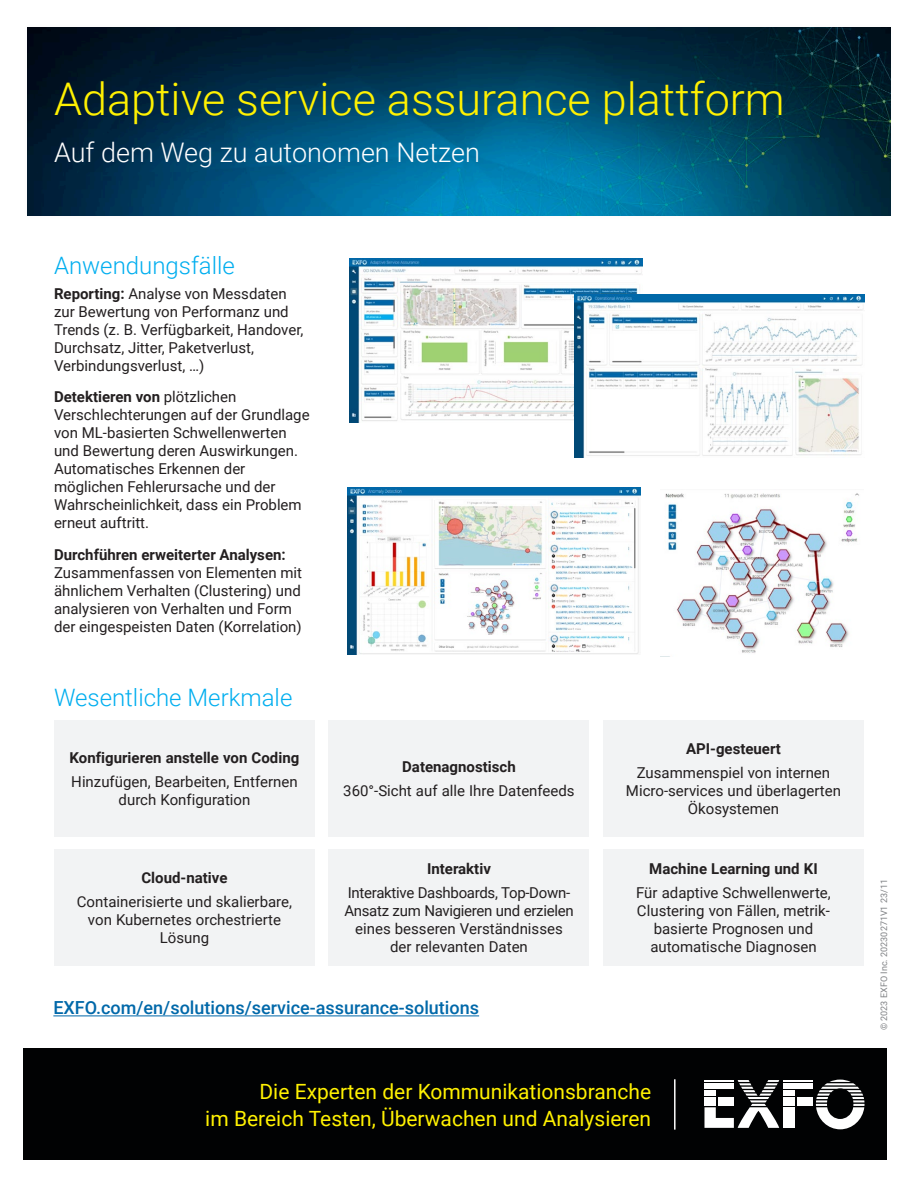
<style>
.page{position:relative;width:918px;height:1188px;background:#fff}
.page>*{position:absolute;margin:0;border:0;box-sizing:border-box;transform-origin:0 0}
.t1{font:300 45px "Roboto";color:#fff101}
.t2{font:300 27px "Roboto";color:#fff}
.t3{font:300 24px "Roboto";color:#00aeef}
.t4{font:21px/27px "Roboto";color:#fff101;text-align:right}
.t5{font:500 18px "Roboto";color:#0068a9}
.t6{font:15px/18px "Roboto";color:#231f20;text-align:center}
.t7{font:700 15px "Roboto";color:#231f20}
.t8{font:15px/18px "Roboto";letter-spacing:-.02em;color:#231f20;text-align:center}
.t9{font:9px "Roboto";color:#808285}
.s1{font-weight:700}
</style>
<div class="page">
<svg style="left:27px;top:27px;width:863px;height:189px;background:#00405f"></svg>
<div style="left:54px;top:720px;width:261px;height:117px;background:#f2f3f4"></div>
<div style="left:328px;top:720px;width:262px;height:117px;background:#f2f3f4"></div>
<div style="left:603px;top:720px;width:261px;height:117px;background:#f2f3f4"></div>
<div style="left:603px;top:849px;width:261px;height:117px;background:#f2f3f4"></div>
<div style="left:328px;top:849px;width:262px;height:117px;background:#f2f3f4"></div>
<div style="left:54px;top:849px;width:261px;height:117px;background:#f2f3f4"></div>
<hr style="left:53px;top:1016px;width:426px;height:1px;background:#0068a9">
<img style="left:349px;top:258px;width:294px;height:165px">
<img style="left:347px;top:488px;width:294px;height:166px">
<img style="left:665px;top:493px;width:194px;height:160px">
<img style="left:574px;top:294px;width:290px;height:163px">
<div style="left:23px;top:1049px;width:864px;height:111px;background:#010203"></div>
<svg style="left:704px;top:1080px;width:161px;height:49px"></svg>
<hr style="left:704px;top:1087px;width:30px;height:2px;background:#fff">
<hr style="left:674px;top:1079px;width:2px;height:51px;background:#fff">
<h1 class="t1" style="left:54px;top:67px;width:732px">Adaptive service assurance plattform</h1>
<h2 class="t2" style="left:54px;top:133px;width:427px">Auf dem Weg zu autonomen Netzen</h2>
<h3 class="t3" style="left:54px;top:249px;width:182px">Anwendungsfälle</h3>
<p class="t6" style="left:54px;top:284px;width:251px;text-align:left"><span class="s1">Reporting:</span> Analyse von Messdaten zur Bewertung von Performanz und Trends (z. B. Verfügbarkeit, Handover, Durchsatz, Jitter, Paketverlust, Verbindungsverlust, …)</p>
<p class="t6" style="left:54px;top:387px;width:257px;text-align:left"><span class="s1">Detektieren von</span> plötzlichen<br>Verschlechterungen auf der Grundlage von ML-basierten Schwellenwerten und Bewertung deren Auswirkungen.<br>Automatisches Erkennen der möglichen Fehlerursache und der<br>Wahrscheinlichkeit, dass ein Problem erneut auftritt.</p>
<p class="t7" style="left:54px;top:544px;width:233px">Durchführen erweiterter Analysen:</p>
<p class="t6" style="left:54px;top:563px;width:250px;text-align:left">Zusammenfassen von Elementen mit ähnlichem Verhalten (Clustering) und analysieren von Verhalten und Form der eingespeisten Daten (Korrelation)</p>
<h3 class="t3" style="left:54px;top:681px;width:240px">Wesentliche Merkmale</h3>
<p class="t7" style="left:70px;top:747px;width:231px">Konfigurieren anstelle von Coding</p>
<p class="t6" style="left:71px;top:772px;width:228px">Hinzufügen, Bearbeiten, Entfernen durch Konfiguration</p>
<p class="t7" style="left:141px;top:867px;width:88px">Cloud-native</p>
<p class="t6" style="left:77px;top:893px;width:217px">Containerisierte und skalierbare, von Kubernetes orchestrierte<br>Lösung</p>
<p class="t7" style="left:402px;top:756px;width:115px">Datenagnostisch</p>
<p class="t6" style="left:343px;top:781px;width:233px">360°-Sicht auf alle Ihre Datenfeeds</p>
<p class="t7" style="left:427px;top:858px;width:65px">Interaktiv</p>
<p class="t8" style="left:344px;top:884px;width:231px">Interaktive Dashboards, Top-Down-<br>Ansatz zum Navigieren und erzielen eines besseren Verständnisses der relevanten Daten</p>
<p class="t5" style="left:53px;top:995px;width:427px">EXFO.com/en/solutions/service-assurance-solutions</p>
<p class="t7" style="left:686px;top:738px;width:96px">API-gesteuert</p>
<p class="t6" style="left:626px;top:763px;width:217px">Zusammenspiel von internen<br>Micro-services und überlagerten<br>Ökosystemen</p>
<p class="t7" style="left:649px;top:858px;width:170px">Machine Learning und KI</p>
<p class="t6" style="left:636px;top:884px;width:196px">Für adaptive Schwellenwerte,<br>Clustering von Fällen, metrik&shy;basierte Prognosen und automatische Diagnosen</p>
<h3 class="t4" style="left:205px;top:1077px;width:447px">Die Experten der Kommunikationsbranche<br>im Bereich Testen, Überwachen und Analysieren</h3>
<p class="t9" style="left:878px;top:1030px;width:153px;rotate:-90deg">© 2023 EXFO Inc. 20230271V1 23/11</p>
</div>
